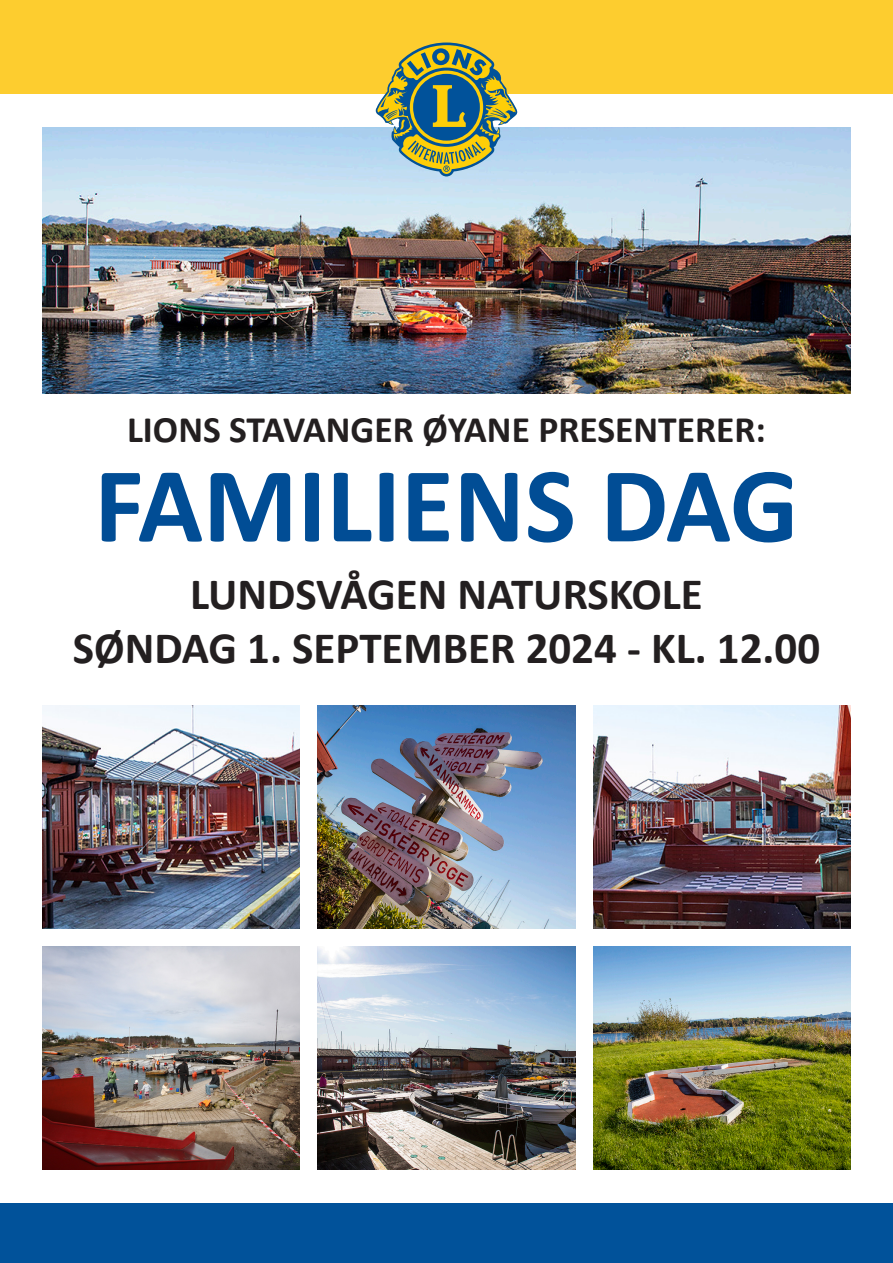
<style>
.page{position:relative;width:893px;height:1263px;background:#fff}
.page>*{position:absolute;margin:0;border:0;box-sizing:border-box;transform-origin:0 0}
.t1{font:700 108px "Calibri";color:#014d95}
.t2{font:700 45px "Calibri";color:#231f20}
.t3{font:700 37.5px "Calibri";color:#231f20}
</style>
<div class="page">
<div style="left:0;top:1203px;width:893px;height:60px;background:#01529a"></div>
<div style="left:0;top:0;width:893px;height:94px;background:#fdcd2f"></div>
<img style="left:43px;top:128px;width:807px;height:265px">
<svg style="left:376px;top:43px;width:141px;height:133px"></svg>
<img style="left:43px;top:706px;width:257px;height:223px">
<img style="left:593px;top:706px;width:257px;height:223px">
<img style="left:318px;top:706px;width:257px;height:223px">
<img style="left:43px;top:947px;width:257px;height:222px">
<img style="left:318px;top:947px;width:257px;height:222px">
<img style="left:593px;top:947px;width:257px;height:222px">
<p class="t3" style="left:127px;top:405px;width:640px">LIONS STAVANGER ØYANE PRESENTERER:</p>
<p class="t1" style="left:94px;top:436px;width:706px">FAMILIENS DAG</p>
<p class="t2" style="left:190px;top:566px;width:514px">LUNDSVÅGEN NATURSKOLE</p>
<p class="t2" style="left:73px;top:620px;width:749px">SØNDAG 1. SEPTEMBER 2024 - KL. 12.00</p>
</div>
